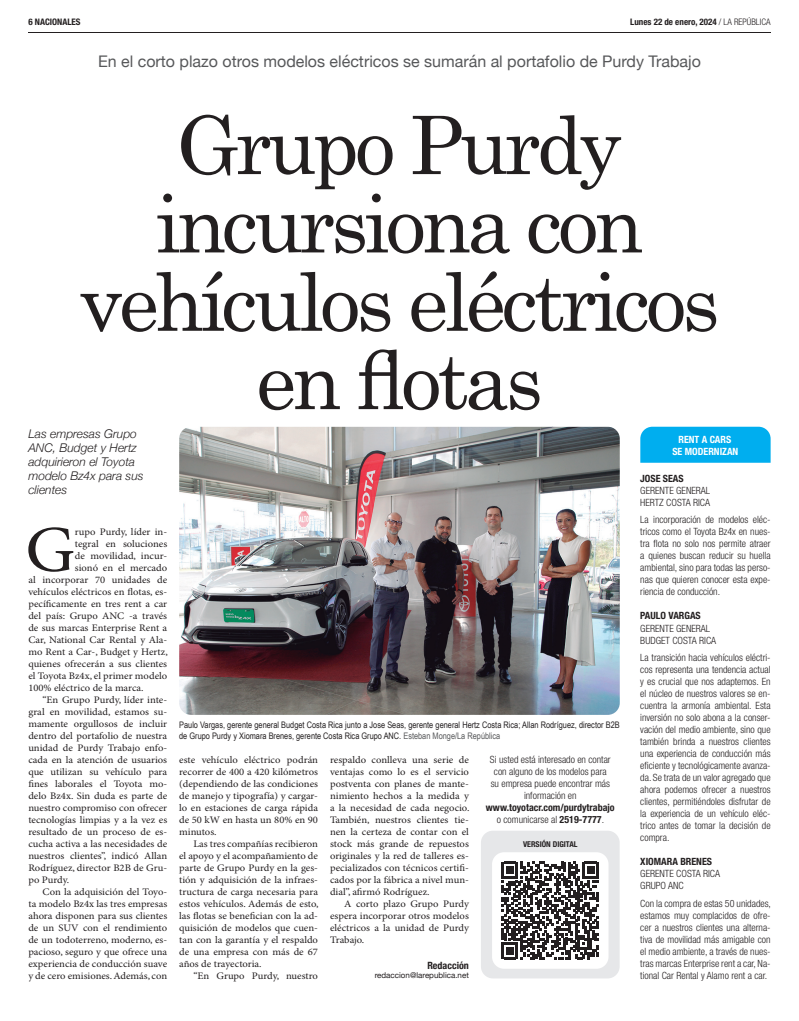
<style>
.page{position:relative;width:799px;height:1021px;background:#fff}
.page>*{position:absolute;margin:0;border:0;box-sizing:border-box;transform-origin:0 0}
.t1{font:80.6px/78.3px "Century Schoolbook";letter-spacing:-.05em;color:#231f20;text-align:center}
.t2{font:65.4px "Minion Pro";color:#231f20;scale:1.06 1}
.t3{font:16px "Helvetica Neue";color:#57585a}
.t4{font:italic 300 12px/14px "Helvetica Neue";color:#231f20}
.t5{font:10px/12px "Minion Pro";color:#231f20;text-align:justify;scale:1.06 1}
.t6{font:300 condensed 10px/12px "Helvetica Neue";color:#231f20}
.t7{font:700 condensed 10px/12px "Helvetica Neue";color:#231f20;text-align:center}
.t8{font:700 condensed 10px/12px "Helvetica Neue";color:#fff;text-align:center}
.t9{font:700 condensed 10px "Helvetica Neue";color:#231f20}
.t10{font:9px/11px "Arial Narrow";color:#231f20}
.t11{font:700 condensed 9px "Helvetica Neue LT Std";color:#231f20}
.t12{font:8px "Helvetica Neue";color:#231f20}
.t13{font:700 condensed 8px "Helvetica Neue";color:#231f20}
.s1{font-weight:300}
.s2{color:#57585a}
</style>
<div class="page">
<hr style="left:28px;top:32px;width:742px;height:1px;background:#231f20">
<div style="left:480px;top:830px;width:139px;height:148px;background:#e6e7e9;border-radius:12px"></div>
<div style="left:492px;top:852px;width:116px;height:116px;background:#fff;border-radius:12px"></div>
<svg style="left:501px;top:861px;width:97px;height:98px"></svg>
<div style="left:640px;top:427px;width:130px;height:36px;background:#00aeef"></div>
<img style="left:179px;top:427px;width:440px;height:288px">
<p class="t11" style="left:28px;top:17px;width:54px">6 NACIONALES</p>
<p class="t11" style="left:630px;top:17px;width:142px">Lunes 22 de enero, 2024 <span class="s1">/ LA REPÚBLICA</span></p>
<h3 class="t3" style="left:98px;top:49px;width:604px">En el corto plazo otros modelos eléctricos se sumarán al portafolio de Purdy Trabajo</h3>
<h1 class="t1" style="left:79px;top:104px;width:641px">Grupo Purdy incursiona con vehículos eléctricos en flotas</h1>
<p class="t4" style="left:28px;top:426px;width:117px">Las empresas Grupo<br>ANC, Budget y Hertz adquirieron el Toyota modelo Bz4x para sus clientes</p>
<p class="t8" style="left:672px;top:433px;width:67px">RENT A CARS<br>SE MODERNIZAN</p>
<p class="t7" style="left:640px;top:472px;width:45px">JOSE SEAS</p>
<p class="t6" style="left:640px;top:484px;width:71px">GERENTE GENERAL<br>HERTZ COSTA RICA</p>
<p class="t6" style="left:640px;top:514px;width:132px;text-align:justify">La incorporación de modelos eléc&shy;tricos como el Toyota Bz4x en nues&shy;tra flota no solo nos permite atraer a quienes buscan reducir su huella ambiental, sino para todas las perso&shy;nas que quieren conocer esta expe&shy;riencia de conducción.</p>
<p class="t7" style="left:640px;top:609px;width:62px">PAULO VARGAS</p>
<p class="t6" style="left:640px;top:622px;width:77px">GERENTE GENERAL<br>BUDGET COSTA RICA</p>
<p class="t6" style="left:640px;top:651px;width:132px;text-align:justify">La transición hacia vehículos eléctri&shy;cos representa una tendencia actual y es crucial que nos adaptemos. En el núcleo de nuestros valores se en&shy;cuentra la armonía ambiental. Esta inversión no solo abona a la conser&shy;vación del medio ambiente, sino que también brinda a nuestros clientes una experiencia de conducción más eficiente y tecnológicamente avanza&shy;da. Se trata de un valor agregado que ahora podemos ofrecer a nuestros clientes, permitiéndoles disfrutar de la experiencia de un vehículo eléc&shy;trico antes de tomar la decisión de compra.</p>
<p class="t7" style="left:640px;top:855px;width:73px">XIOMARA BRENES</p>
<p class="t6" style="left:640px;top:867px;width:81px">GERENTE COSTA RICA<br>GRUPO ANC</p>
<p class="t6" style="left:640px;top:897px;width:132px;text-align:justify">Con la compra de estas 50 unidades, estamos muy complacidos de ofre&shy;cer a nuestros clientes una alterna&shy;tiva de movilidad más amigable con el medio ambiente, a través de nues&shy;tras marcas Enterprise rent a car, Na&shy;tional Car Rental y Alamo rent a car.</p>
<h2 class="t2" style="left:25px;top:511px;width:48px">G</h2>
<p class="t5" style="left:75px;top:526px;width:89px">rupo Purdy, líder in-</p>
<p class="t5" style="left:75px;top:538px;width:89px">tegral en soluciones</p>
<p class="t5" style="left:75px;top:550px;width:89px">de movilidad, incur-</p>
<p class="t5" style="left:75px;top:562px;width:88px">sionó en el mercado</p>
<p class="t5" style="left:28px;top:574px;width:132px">al incorporar 70 unidades de</p>
<p class="t5" style="left:28px;top:586px;width:132px">vehículos eléctricos en flotas, es-</p>
<p class="t5" style="left:28px;top:598px;width:132px">pecíficamente en tres rent a car</p>
<p class="t5" style="left:28px;top:610px;width:132px">del país: Grupo ANC -a través</p>
<p class="t5" style="left:28px;top:622px;width:132px">de sus marcas Enterprise Rent a</p>
<p class="t5" style="left:28px;top:634px;width:132px">Car, National Car Rental y Ala-</p>
<p class="t5" style="left:28px;top:646px;width:133px">mo Rent a Car-, Budget y Hertz,</p>
<p class="t5" style="left:28px;top:658px;width:132px">quienes ofrecerán a sus clientes</p>
<p class="t5" style="left:28px;top:670px;width:132px">el Toyota Bz4x, el primer modelo</p>
<p class="t5" style="left:28px;top:682px;width:110px">100% eléctrico de la marca.</p>
<p class="t5" style="left:43px;top:694px;width:119px">“En Grupo Purdy, líder inte-</p>
<p class="t5" style="left:28px;top:706px;width:132px">gral en movilidad, estamos su-</p>
<p class="t5" style="left:28px;top:718px;width:132px">mamente orgullosos de incluir</p>
<p class="t5" style="left:28px;top:730px;width:132px">dentro del portafolio de nuestra</p>
<p class="t5" style="left:28px;top:742px;width:132px">unidad de Purdy Trabajo enfo-</p>
<p class="t5" style="left:28px;top:754px;width:132px">cada en la atención de usuarios</p>
<p class="t5" style="left:28px;top:766px;width:132px">que utilizan su vehículo para</p>
<p class="t5" style="left:28px;top:778px;width:132px">fines laborales el Toyota mo-</p>
<p class="t5" style="left:28px;top:790px;width:132px">delo Bz4x. Sin duda es parte de</p>
<p class="t5" style="left:28px;top:802px;width:132px">nuestro compromiso con ofrecer</p>
<p class="t5" style="left:28px;top:814px;width:132px">tecnologías limpias y a la vez es</p>
<p class="t5" style="left:28px;top:826px;width:132px">resultado de un proceso de es-</p>
<p class="t5" style="left:28px;top:838px;width:132px">cucha activa a las necesidades de</p>
<p class="t5" style="left:28px;top:850px;width:132px">nuestros clientes”, indicó Allan</p>
<p class="t5" style="left:28px;top:862px;width:132px">Rodríguez, director B2B de Gru-</p>
<p class="t5" style="left:28px;top:874px;width:40px">po Purdy.</p>
<p class="t5" style="left:43px;top:886px;width:119px">Con la adquisición del Toyo-</p>
<p class="t5" style="left:28px;top:898px;width:132px">ta modelo Bz4x las tres empresas</p>
<p class="t5" style="left:28px;top:910px;width:132px">ahora disponen para sus clientes</p>
<p class="t5" style="left:28px;top:922px;width:132px">de un SUV con el rendimiento</p>
<p class="t5" style="left:28px;top:934px;width:132px">de un todoterreno, moderno, es-</p>
<p class="t5" style="left:28px;top:946px;width:132px">pacioso, seguro y que ofrece una</p>
<p class="t5" style="left:28px;top:958px;width:132px">experiencia de conducción suave</p>
<p class="t5" style="left:28px;top:970px;width:132px">y de cero emisiones. Además, con</p>
<p class="t10" style="left:179px;top:719px;width:442px">Paulo Vargas, gerente general Budget Costa Rica junto a Jose Seas, gerente general Hertz Costa Rica; Allan Rodríguez, director B2B de Grupo Purdy y Xiomara Brenes, gerente Costa Rica Grupo ANC. <span class="s2">Esteban Monge/La República</span></p>
<p class="t6" style="left:489px;top:753px;width:122px;text-align:center">Si usted está interesado en contar con alguno de los modelos para su empresa puede encontrar más información en</p>
<p class="t7" style="left:485px;top:801px;width:130px">www.toyotacr.com/purdytrabajo <span class="s1">o comunicarse al</span> 2519-7777<span class="s1">.</span></p>
<p class="t5" style="left:179px;top:754px;width:132px">este vehículo eléctrico podrán recorrer de 400 a 420 kilómetros (dependiendo de las condiciones de manejo y tipografía) y cargar&shy;lo en estaciones de carga rápida de 50 kW en hasta un 80% en 90 minutos.</p>
<p class="t5" style="left:179px;top:838px;width:133px;text-indent:14px">Las tres compañías recibieron el apoyo y el acompañamiento de parte de Grupo Purdy en la ges&shy;tión y adquisición de la infraes&shy;tructura de carga necesaria para estos vehículos. Además de esto, las flotas se benefician con la ad&shy;quisición de modelos que cuen&shy;tan con la garantía y el respaldo de una empresa con más de 67 años de trayectoria.</p>
<p class="t5" style="left:193px;top:970px;width:119px">“En Grupo Purdy, nuestro</p>
<p class="t5" style="left:330px;top:754px;width:133px">respaldo conlleva una serie de ventajas como lo es el servicio postventa con planes de mante&shy;nimiento hechos a la medida y a la necesidad de cada negocio.<br>También, nuestros clientes tie&shy;nen la certeza de contar con el stock más grande de repuestos originales y la red de talleres es&shy;pecializados con técnicos certifi&shy;cados por la fábrica a nivel mun&shy;dial”, afirmó Rodríguez.</p>
<p class="t5" style="left:330px;top:898px;width:132px;text-indent:14px">A corto plazo Grupo Purdy espera incorporar otros modelos eléctricos a la unidad de Purdy Trabajo.</p>
<p class="t13" style="left:523px;top:839px;width:56px">VERSIÓN DIGITAL</p>
<p class="t9" style="left:427px;top:957px;width:43px">Redacción</p>
<p class="t12" style="left:374px;top:969px;width:96px">redaccion@larepublica.net</p>
</div>
